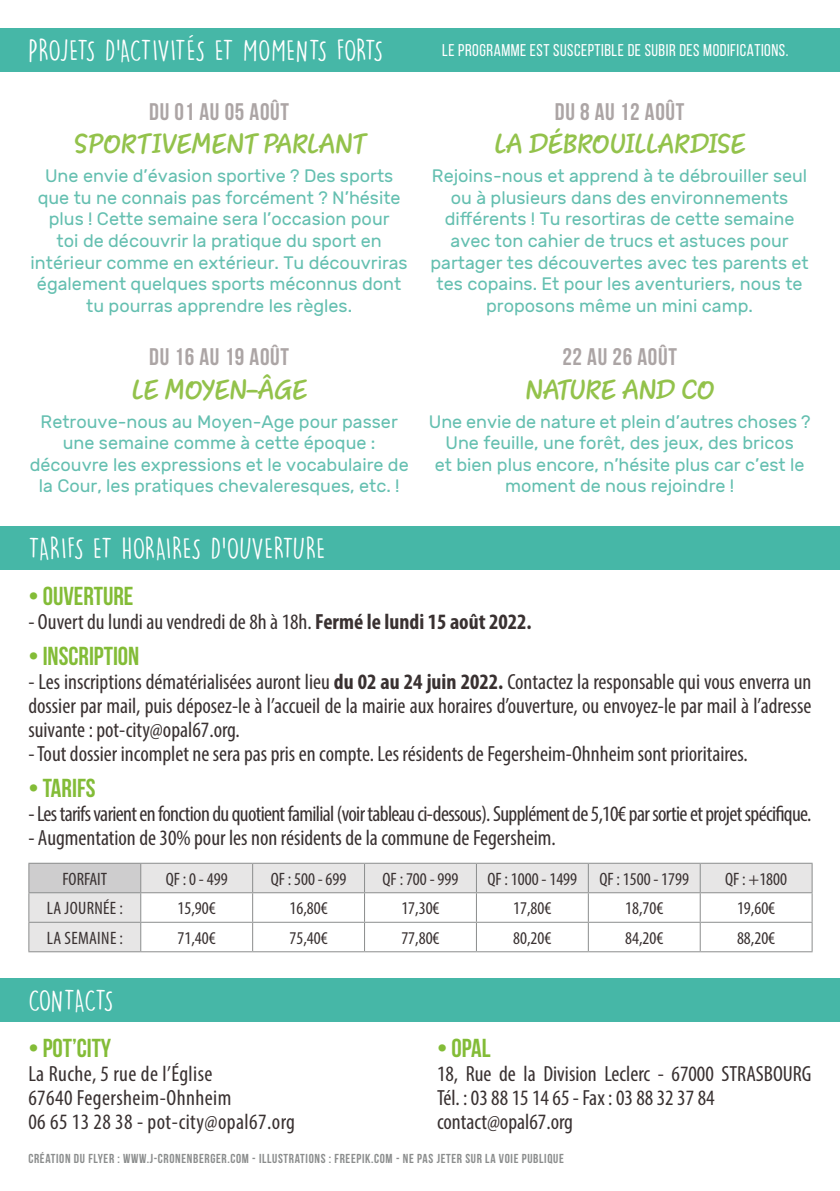
<style>
.page{position:relative;width:840px;height:1191px;background:#fff}
.page>*{position:absolute;margin:0;border:0;box-sizing:border-box;transform-origin:0 0}
.t1{font:28px "DK Lemon Yellow Sun";letter-spacing:-.02em;color:#fff}
.t2{font:26px "Heart Warming";color:#93c24b}
.t3{font:700 26px "Bebas Neue";color:#83bc37}
.t4{font:700 24px "Bebas Neue";letter-spacing:.03em;color:#aca5a5}
.t5{font:condensed 22px/24px "Myriad Pro";color:#393131;text-align:justify}
.t6{font:condensed 22px "Myriad Pro";letter-spacing:-.03em;color:#393131}
.t7{font:condensed 22px/24px "Myriad Pro";letter-spacing:.02em;color:#393131}
.t8{font:18px/21.6px "Rubik";color:#64bfb0;text-align:center}
.t9{font:condensed 18px "Myriad Pro";color:#393131}
.t10{font:condensed 18px "Myriad Pro";letter-spacing:.02em;color:#393131}
.t11{font:17px "Bebas Neue";letter-spacing:.03em;color:#fff}
.t12{font:700 13px "Bebas Neue";letter-spacing:.05em;color:#8b8d8d}
.s1{font-weight:700}
</style>
<div class="page">
<div style="left:0;top:28px;width:839px;height:43px;background:#46b7a7"></div>
<div style="left:0;top:526px;width:839px;height:43px;background:#46b7a7"></div>
<div style="left:0;top:979px;width:839px;height:43px;background:#46b7a7"></div>
<svg style="left:29px;top:863px;width:782px;height:88px"></svg>
<hr style="left:28px;top:921px;width:113px;height:1px;background:#8b8d8d">
<hr style="left:141px;top:921px;width:111px;height:1px;background:#8b8d8d">
<svg style="left:140px;top:863px;width:1px;height:88px"></svg>
<hr style="left:252px;top:921px;width:112px;height:1px;background:#8b8d8d">
<svg style="left:252px;top:863px;width:1px;height:88px"></svg>
<hr style="left:364px;top:921px;width:112px;height:1px;background:#8b8d8d">
<svg style="left:364px;top:863px;width:1px;height:88px"></svg>
<hr style="left:476px;top:921px;width:112px;height:1px;background:#8b8d8d">
<svg style="left:475px;top:863px;width:1px;height:88px"></svg>
<hr style="left:588px;top:921px;width:111px;height:1px;background:#8b8d8d">
<svg style="left:587px;top:863px;width:1px;height:88px"></svg>
<hr style="left:699px;top:921px;width:113px;height:1px;background:#8b8d8d">
<svg style="left:699px;top:863px;width:1px;height:88px"></svg>
<hr style="left:28px;top:951px;width:113px;height:1px;background:#8b8d8d">
<hr style="left:141px;top:951px;width:111px;height:1px;background:#8b8d8d">
<hr style="left:252px;top:951px;width:112px;height:1px;background:#8b8d8d">
<hr style="left:364px;top:951px;width:112px;height:1px;background:#8b8d8d">
<hr style="left:476px;top:951px;width:112px;height:1px;background:#8b8d8d">
<hr style="left:588px;top:951px;width:111px;height:1px;background:#8b8d8d">
<hr style="left:699px;top:951px;width:113px;height:1px;background:#8b8d8d">
<hr style="left:28px;top:862px;width:113px;height:1px;background:#8b8d8d">
<svg style="left:28px;top:863px;width:1px;height:88px"></svg>
<hr style="left:141px;top:862px;width:111px;height:1px;background:#8b8d8d">
<hr style="left:252px;top:862px;width:112px;height:1px;background:#8b8d8d">
<hr style="left:364px;top:862px;width:112px;height:1px;background:#8b8d8d">
<hr style="left:476px;top:862px;width:112px;height:1px;background:#8b8d8d">
<hr style="left:588px;top:862px;width:111px;height:1px;background:#8b8d8d">
<hr style="left:699px;top:862px;width:113px;height:1px;background:#8b8d8d">
<svg style="left:811px;top:863px;width:1px;height:88px"></svg>
<hr style="left:28px;top:892px;width:113px;height:1px;background:#8b8d8d">
<hr style="left:141px;top:892px;width:111px;height:1px;background:#8b8d8d">
<hr style="left:252px;top:892px;width:112px;height:1px;background:#8b8d8d">
<hr style="left:364px;top:892px;width:112px;height:1px;background:#8b8d8d">
<hr style="left:476px;top:892px;width:112px;height:1px;background:#8b8d8d">
<hr style="left:588px;top:892px;width:111px;height:1px;background:#8b8d8d">
<hr style="left:699px;top:892px;width:113px;height:1px;background:#8b8d8d">
<h1 class="t1" style="left:28px;top:33px;width:356px">PROJETS D’ACTIVITÉS ET MOMENTS FORTS</h1>
<p class="t11" style="left:442px;top:41px;width:347px">LE PROGRAMME EST SUSCEPTIBLE DE SUBIR DES MODIFICATIONS.</p>
<h3 class="t4" style="left:149px;top:98px;width:141px">DU 01 AU 05 AOÛT</h3>
<h2 class="t2" style="left:74px;top:126px;width:292px">SPORTIVEMENT PARLANT</h2>
<p class="t8" style="left:31px;top:166px;width:378px">Une envie d’évasion sportive ? Des sports que tu ne connais pas forcément ? N’hésite plus ! Cette semaine sera l’occasion pour<br>toi de découvrir la pratique du sport en intérieur comme en extérieur. Tu découvriras également quelques sports méconnus dont tu pourras apprendre les règles.</p>
<h3 class="t4" style="left:149px;top:343px;width:141px">DU 16 AU 19 AOÛT</h3>
<h2 class="t2" style="left:131px;top:372px;width:177px">LE MOYEN-ÂGE</h2>
<p class="t8" style="left:30px;top:411px;width:380px">Retrouve-nous au Moyen-Age pour passer une semaine comme à cette époque : découvre les expressions et le vocabulaire de la Cour, les pratiques chevaleresques, etc. !</p>
<h1 class="t1" style="left:28px;top:531px;width:298px">TARIFS ET HORAIRES D’OUVERTURE</h1>
<h3 class="t4" style="left:554px;top:98px;width:131px">DU 8 AU 12 AOÛT</h3>
<h2 class="t2" style="left:494px;top:126px;width:252px">LA DÉBROUILLARDISE</h2>
<p class="t8" style="left:430px;top:166px;width:379px">Rejoins-nous et apprend à te débrouiller seul ou à plusieurs dans des environnements différents ! Tu resortiras de cette semaine avec ton cahier de trucs et astuces pour partager tes découvertes avec tes parents et tes copains. Et pour les aventuriers, nous te proposons même un mini camp.</p>
<h3 class="t4" style="left:562px;top:343px;width:116px">22 AU 26 AOÛT</h3>
<h2 class="t2" style="left:524px;top:372px;width:191px">NATURE AND CO</h2>
<p class="t8" style="left:428px;top:411px;width:383px">Une envie de nature et plein d’autres choses ?<br>Une feuille, une forêt, des jeux, des bricos<br>et bien plus encore, n’hésite plus car c’est le moment de nous rejoindre !</p>
<h2 class="t3" style="left:28px;top:581px;width:107px">• OUVERTURE</h2>
<p class="t5" style="left:28px;top:609px;width:504px">- Ouvert du lundi au vendredi de 8h à 18h. <span class="s1">Fermé le lundi 15 août 2022.</span></p>
<h2 class="t3" style="left:28px;top:641px;width:112px">• INSCRIPTION</h2>
<p class="t5" style="left:28px;top:669px;width:784px">- Les inscriptions dématérialisées auront lieu <span class="s1">du 02 au 24 juin 2022.</span> Contactez la responsable qui vous enverra un dossier par mail, puis déposez-le à l’accueil de la mairie aux horaires d’ouverture, ou envoyez-le par mail à l’adresse suivante : pot-city@opal67.org.</p>
<p class="t5" style="left:28px;top:741px;width:720px">- Tout dossier incomplet ne sera pas pris en compte. Les résidents de Fegersheim-Ohnheim sont prioritaires.</p>
<h2 class="t3" style="left:28px;top:773px;width:69px">• TARIFS</h2>
<p class="t6" style="left:28px;top:800px;width:784px">- Les tarifs varient en fonction du quotient familial (voir tableau ci-dessous). Supplément de 5,10€ par sortie et projet spécifique.</p>
<p class="t5" style="left:28px;top:825px;width:528px">- Augmentation de 30% pour les non résidents de la commune de Fegersheim.</p>
<p class="t9" style="left:62px;top:868px;width:46px">FORFAIT</p>
<p class="t9" style="left:166px;top:868px;width:63px">QF : 0 - 499</p>
<p class="t9" style="left:270px;top:868px;width:77px">QF : 500 - 699</p>
<p class="t9" style="left:382px;top:868px;width:77px">QF : 700 - 999</p>
<p class="t9" style="left:487px;top:868px;width:203px">QF : 1000 - 1499 QF : 1500 - 1799</p>
<p class="t9" style="left:724px;top:868px;width:63px">QF : +1800</p>
<p class="t10" style="left:47px;top:897px;width:77px">LA JOURNÉE :</p>
<p class="t9" style="left:177px;top:897px;width:40px">15,90€</p>
<p class="t9" style="left:289px;top:897px;width:40px">16,80€</p>
<p class="t9" style="left:401px;top:897px;width:40px">17,30€</p>
<p class="t9" style="left:513px;top:897px;width:40px">17,80€</p>
<p class="t9" style="left:624px;top:897px;width:40px">18,70€</p>
<p class="t9" style="left:736px;top:897px;width:40px">19,60€</p>
<p class="t10" style="left:47px;top:927px;width:77px">LA SEMAINE :</p>
<p class="t9" style="left:177px;top:927px;width:40px">71,40€</p>
<p class="t9" style="left:289px;top:927px;width:40px">75,40€</p>
<p class="t9" style="left:401px;top:927px;width:40px">77,80€</p>
<p class="t9" style="left:513px;top:927px;width:40px">80,20€</p>
<p class="t9" style="left:624px;top:927px;width:40px">84,20€</p>
<p class="t9" style="left:736px;top:927px;width:40px">88,20€</p>
<h1 class="t1" style="left:28px;top:983px;width:87px">CONTACTS</h1>
<h2 class="t3" style="left:28px;top:1033px;width:84px">• POT’CITY</h2>
<p class="t7" style="left:28px;top:1061px;width:268px">La Ruche, 5 rue de l’Église<br>67640 Fegersheim-Ohnheim<br>06 65 13 28 38 - pot-city@opal67.org</p>
<h2 class="t3" style="left:437px;top:1033px;width:55px">• OPAL</h2>
<p class="t5" style="left:437px;top:1061px;width:376px;text-align:left">18, Rue de la Division Leclerc - 67000 STRASBOURG<br>Tél. : 03 88 15 14 65 - Fax : 03 88 32 37 84 contact@opal67.org</p>
<p class="t12" style="left:28px;top:1151px;width:536px">CRÉATION DU FLYER : WWW.J-CRONENBERGER.COM - ILLUSTRATIONS : FREEPIK.COM - NE PAS JETER SUR LA VOIE PUBLIQUE</p>
</div>
